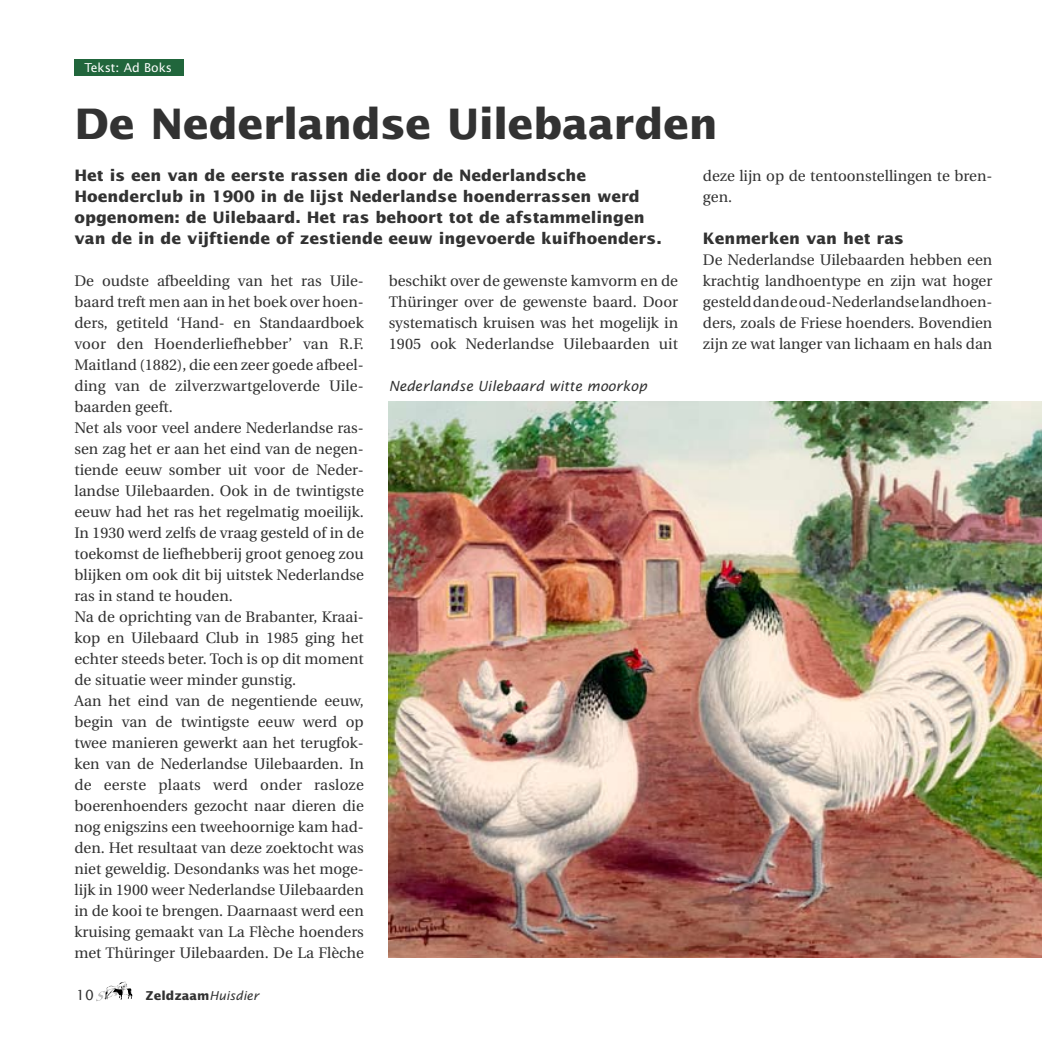
<style>
.page{position:relative;width:1042px;height:1042px;background:#fff}
.page>*{position:absolute;margin:0;border:0;box-sizing:border-box;transform-origin:0 0}
.t1{font:700 42px "Lucida Sans";letter-spacing:-.01em;color:#323232}
.t2{font:700 15.75px/21px "Lucida Sans";color:#323232}
.t3{font:15.22px/21px "Utopia";color:#323232}
.t4{font:italic 14px "Lucida Sans";color:#323232}
.t5{font:14px "Lucida Sans";color:#323232}
.t6{font:700 12.25px "Lucida Sans";color:#323232}
.t7{font:12.25px "Lucida Sans";color:#fff}
.s1{font-weight:400;font-style:italic}
</style>
<div class="page">
<svg style="left:96px;top:981px;width:36px;height:21px"></svg>
<div style="left:74px;top:60px;width:110px;height:16px;background:#21663c"></div>
<img style="left:389px;top:402px;width:653px;height:556px">
<p class="t7" style="left:84px;top:60px;width:89px">Tekst: Ad Boks</p>
<h1 class="t1" style="left:74px;top:98px;width:645px">De Nederlandse Uilebaarden</h1>
<p class="t2" style="left:74px;top:164px;width:589px">Het is een van de eerste rassen die door de Nederlandsche Hoenderclub in 1900 in de lijst Nederlandse hoenderrassen werd opgenomen: de Uilebaard. Het ras behoort tot de afstammelingen van de in de vijftiende of zestiende eeuw ingevoerde kuifhoenders.</p>
<p class="t3" style="left:74px;top:270px;width:291px">De oudste afbeelding van het ras Uile&shy;baard treft men aan in het boek over hoen&shy;ders, getiteld ‘Hand- en Standaardboek voor den Hoenderliefhebber’ van R.F.<br>Maitland (1882), die een zeer goede afbeel&shy;ding van de zilverzwartgeloverde Uile&shy;baarden geeft.<br>Net als voor veel andere Nederlandse ras&shy;sen zag het er aan het eind van de negen&shy;tiende eeuw somber uit voor de Neder&shy;landse Uilebaarden. Ook in de twintigste eeuw had het ras het regelmatig moeilijk.<br>In 1930 werd zelfs de vraag gesteld of in de toekomst de liefhebberij groot genoeg zou blijken om ook dit bij uitstek Nederlandse ras in stand te houden.<br>Na de oprichting van de Brabanter, Kraai&shy;kop en Uilebaard Club in 1985 ging het echter steeds beter. Toch is op dit moment de situatie weer minder gunstig.<br>Aan het eind van de negentiende eeuw, begin van de twintigste eeuw werd op twee manieren gewerkt aan het terugfok&shy;ken van de Nederlandse Uilebaarden. In de eerste plaats werd onder rasloze boerenhoenders gezocht naar dieren die nog enigszins een tweehoornige kam had&shy;den. Het resultaat van deze zoektocht was niet geweldig. Desondanks was het moge&shy;lijk in 1900 weer Nederlandse Uilebaarden in de kooi te brengen. Daarnaast werd een kruising gemaakt van La Flèche hoenders met Thüringer Uilebaarden. De La Flèche</p>
<p class="t3" style="left:389px;top:270px;width:291px;text-align:justify">beschikt over de gewenste kamvorm en de Thüringer over de gewenste baard. Door systematisch kruisen was het mogelijk in 1905 ook Nederlandse Uilebaarden uit</p>
<p class="t4" style="left:389px;top:377px;width:260px">Nederlandse Uilebaard witte moorkop</p>
<p class="t5" style="left:76px;top:986px;width:19px">10</p>
<p class="t6" style="left:146px;top:988px;width:115px">Zeldzaam<span class="s1">Huisdier</span></p>
<p class="t3" style="left:703px;top:165px;width:291px">deze lijn op de tentoonstellingen te bren&shy;gen.</p>
<p class="t2" style="left:703px;top:227px;width:203px">Kenmerken van het ras</p>
<p class="t3" style="left:703px;top:249px;width:291px">De Nederlandse Uilebaarden hebben een krachtig landhoentype en zijn wat hoger gesteld dan de oud-Nederlandse landhoen&shy;ders, zoals de Friese hoenders. Bovendien zijn ze wat langer van lichaam en hals dan</p>
</div>
